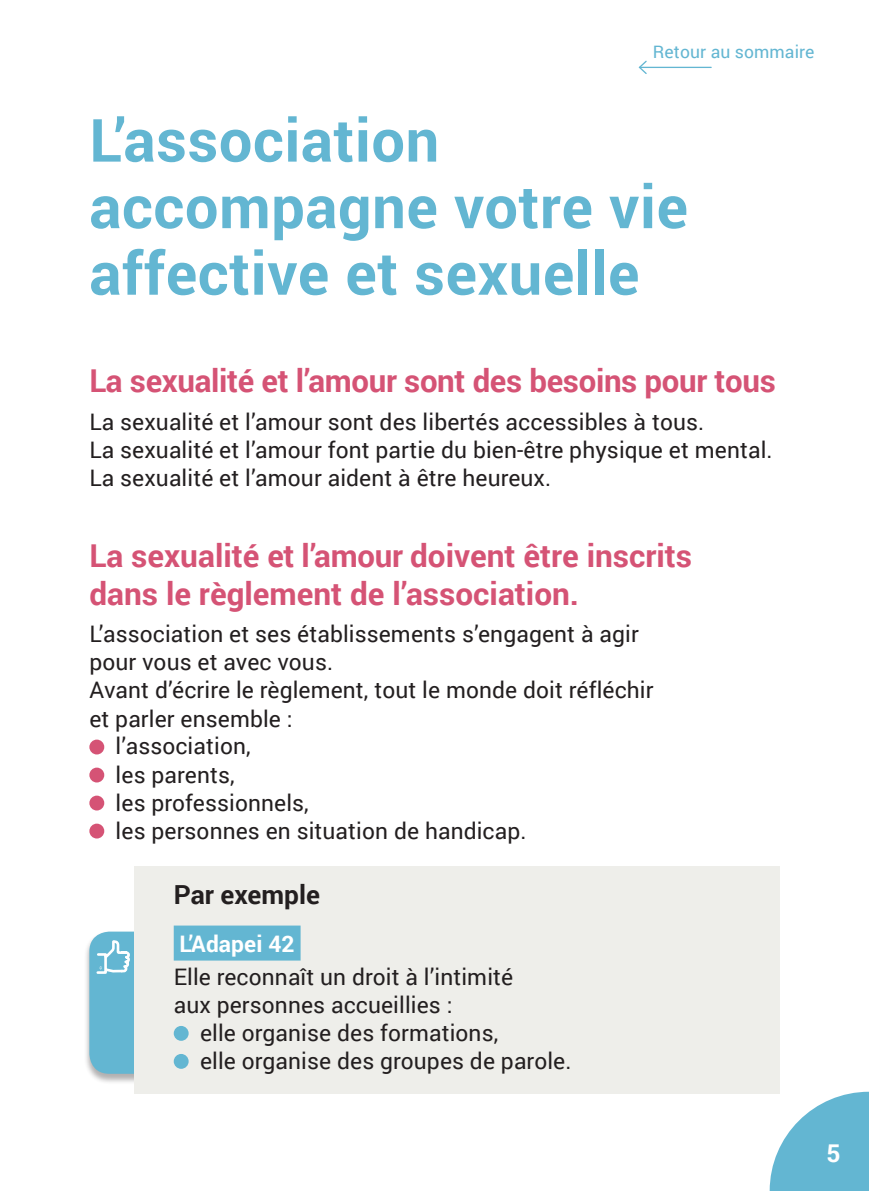
<style>
.page{position:relative;width:869px;height:1191px;background:#fff}
.page>*{position:absolute;margin:0;border:0;box-sizing:border-box;transform-origin:0 0}
.t1{font:700 59.5px/66.5px "Roboto";letter-spacing:.01em;color:#63b6d2}
.t2{font:700 31.5px/37.8px "Roboto";color:#d55375}
.t3{font:700 26.25px "Roboto";color:#231f20}
.t4{font:700 24.5px "Roboto";color:#fff}
.t5{font:22.75px/28px "Roboto";letter-spacing:.005em;color:#231f20}
.t6{font:700 22.75px "Roboto";letter-spacing:.005em;color:#fff}
.t7{font:17.5px "Roboto";letter-spacing:.005em;color:#63b6d2}
</style>
<div class="page">
<svg style="left:769px;top:1091px;width:99px;height:100px"></svg>
<div style="left:89px;top:739px;width:15px;height:15px;background:#d55375;border-radius:50%"></div>
<div style="left:89px;top:767px;width:15px;height:15px;background:#d55375;border-radius:50%"></div>
<div style="left:89px;top:795px;width:15px;height:15px;background:#d55375;border-radius:50%"></div>
<div style="left:89px;top:823px;width:15px;height:15px;background:#d55375;border-radius:50%"></div>
<div style="left:84px;top:931px;width:97px;height:153px;background:#231f20;opacity:.35"></div>
<svg style="left:89px;top:931px;width:45px;height:142px;background:#6fbbd4"></svg>
<div style="left:134px;top:866px;width:645px;height:227px;background:#eeeeea"></div>
<div style="left:174px;top:925px;width:126px;height:35px;background:#63b6d2"></div>
<div style="left:174px;top:1026px;width:14px;height:14px;background:#63b6d2;border-radius:50%"></div>
<div style="left:174px;top:1054px;width:14px;height:14px;background:#63b6d2;border-radius:50%"></div>
<hr style="left:639px;top:67px;width:71px;height:1px;background:#63b6d2">
<svg style="left:638px;top:60px;width:9px;height:14px"></svg>
<p class="t7" style="left:652px;top:40px;width:163px">Retour au sommaire</p>
<h1 class="t1" style="left:89px;top:105px;width:600px">L’association accompagne votre vie affective et sexuelle</h1>
<h2 class="t2" style="left:89px;top:361px;width:687px">La sexualité et l’amour sont des besoins pour tous</h2>
<p class="t5" style="left:89px;top:407px;width:684px">La sexualité et l’amour sont des libertés accessibles à tous.<br>La sexualité et l’amour font partie du bien-être physique et mental.<br>La sexualité et l’amour aident à être heureux.</p>
<h2 class="t2" style="left:89px;top:535px;width:604px">La sexualité et l’amour doivent être inscrits dans le règlement de l’association.</h2>
<p class="t5" style="left:89px;top:619px;width:550px">L’association et ses établissements s’engagent à agir</p>
<p class="t5" style="left:89px;top:647px;width:245px">pour vous et avec vous.</p>
<p class="t5" style="left:89px;top:675px;width:565px">Avant d’écrire le règlement, tout le monde doit réfléchir</p>
<p class="t5" style="left:89px;top:703px;width:205px">et parler ensemble :</p>
<p class="t5" style="left:116px;top:731px;width:136px">l’association,</p>
<p class="t5" style="left:116px;top:759px;width:120px">les parents,</p>
<p class="t5" style="left:116px;top:787px;width:194px">les professionnels,</p>
<p class="t5" style="left:116px;top:815px;width:412px">les personnes en situation de handicap.</p>
<p class="t3" style="left:174px;top:876px;width:148px">Par exemple</p>
<p class="t6" style="left:179px;top:927px;width:117px">L’Adapei 42</p>
<p class="t5" style="left:174px;top:961px;width:341px">Elle reconnaît un droit à l’intimité aux personnes accueillies :</p>
<p class="t5" style="left:200px;top:1017px;width:373px">elle organise des formations,<br>elle organise des groupes de parole.</p>
<p class="t4" style="left:826px;top:1136px;width:16px">5</p>
</div>
